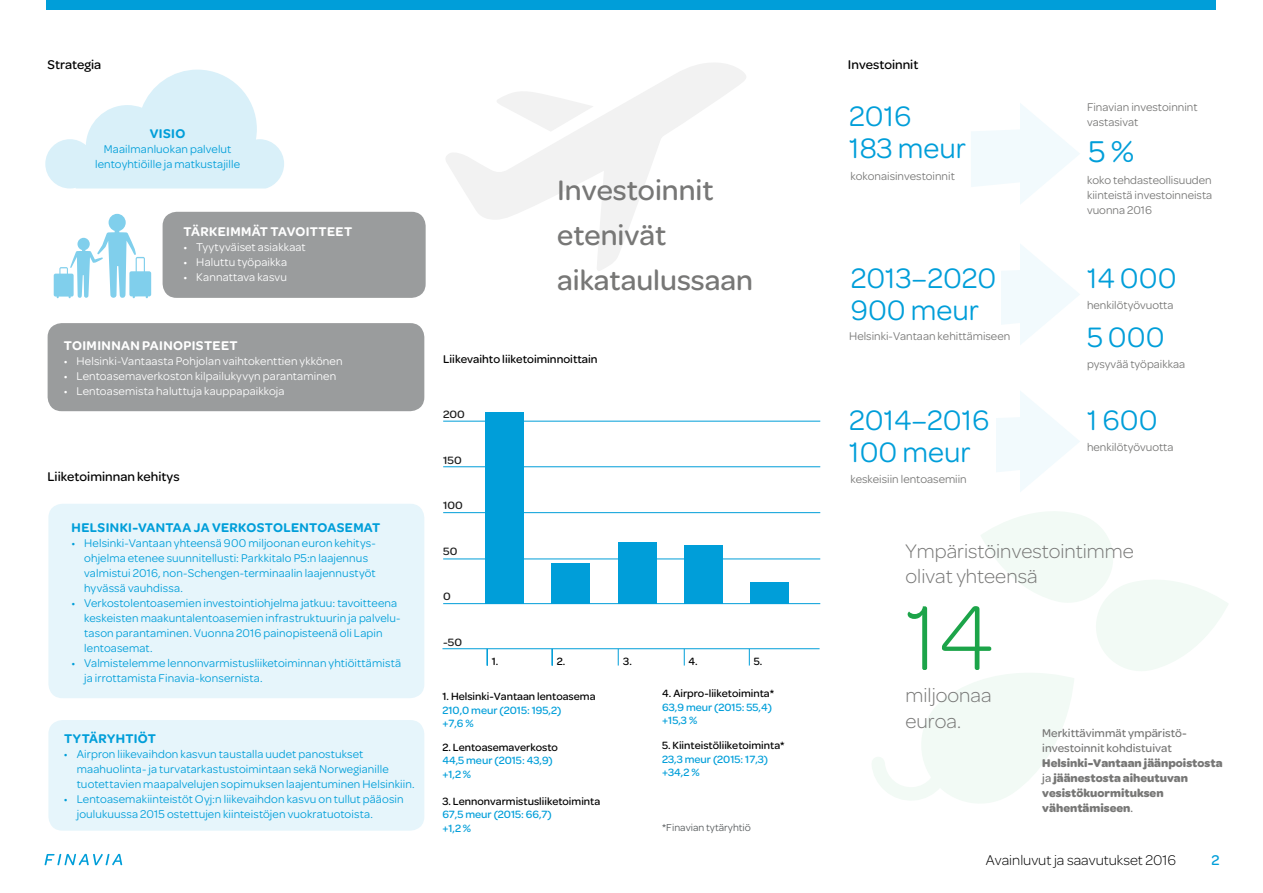
<style>
.page{position:relative;width:1263px;height:893px;background:#fff}
.page>*{position:absolute;margin:0;border:0;box-sizing:border-box;transform-origin:0 0}
.valiotsikko{font:300 97.5px "Omnes";color:#1ca449}
.valiotsikko-2{font:32.1px "Omnes";color:#009ed9}
.valiotsikko-3{font:30px "Omnes";color:#009ed9}
.valiotsikko-4{font:500 30px/45px "Omnes";color:#777776}
.valiotsikko-5{font:300 21px/25.2px "Omnes";color:#777776}
.t1{font:300 15px "Omnes";color:#000}
.t2{font:500 15px "Omnes";color:#009ed9}
.Kaavio_1_S{font:600 13.5px "Omnes";letter-spacing:.025em;color:#009ed9}
.t3{font:500 13.5px "Omnes";color:#000}
.Kaavio_1_S-2{font:600 13.5px "Omnes";letter-spacing:.03em;color:#fff}
.Kaavio_2_S{font:600 13.5px "Omnes";letter-spacing:.03em;color:#009ed9}
.Kaavio_2_S-2{font:12px/15px "Omnes";letter-spacing:.01em;color:#009ed9}
.Kaavio_1_S-3{font:12px/15px "Omnes";color:#777776}
.t4{font:12px "Omnes";letter-spacing:.01em;color:#fff}
.Kaavio_1_S-4{font:700 12px/15px "Omnes";color:#777776}
.t5{font:500 12px "Omnes";color:#000}
.t6{font:500 11.4px "Omnes";color:#1c1c1c;scale:1.06 1}
.t7{font:500 11.25px "Omnes";color:#000}
.t8{font:500 11.25px/13.5px "Omnes";color:#009ed9}
.taulukon_footer{font:10.8px "Omnes";color:#565a5c}
.s1{font-weight:500}
</style>
<div class="page">
<svg style="left:44px;top:854px;width:78px;height:11px"></svg>
<div style="left:47px;top:0;width:1169px;height:10px;background:#009ed9"></div>
<svg style="left:996px;top:391px;width:84px;height:101px"></svg>
<svg style="left:971px;top:103px;width:109px;height:101px"></svg>
<svg style="left:1001px;top:244px;width:79px;height:101px"></svg>
<svg style="left:45px;top:70px;width:239px;height:118px"></svg>
<svg style="left:54px;top:214px;width:97px;height:84px"></svg>
<div style="left:48px;top:323px;width:376px;height:88px;background:#9a9c9d;border-radius:14px"></div>
<div style="left:163px;top:212px;width:263px;height:86px;background:#9a9c9d;border-radius:14px"></div>
<div style="left:48px;top:504px;width:376px;height:194px;background:#e6f5fb;border-radius:14px"></div>
<div style="left:48px;top:720px;width:376px;height:111px;background:#e6f5fb;border-radius:14px"></div>
<svg style="left:872px;top:511px;width:356px;height:292px"></svg>
<div style="left:750px;top:582px;width:39px;height:22px;background:#009ed9"></div>
<svg style="left:749px;top:649px;width:1px;height:16px"></svg>
<div style="left:684px;top:545px;width:38px;height:59px;background:#009ed9"></div>
<div style="left:618px;top:542px;width:38px;height:62px;background:#009ed9"></div>
<div style="left:552px;top:563px;width:38px;height:41px;background:#009ed9"></div>
<div style="left:486px;top:412px;width:38px;height:192px;background:#009ed9"></div>
<hr style="left:443px;top:603px;width:377px;height:1px;background:#009ed9">
<hr style="left:443px;top:559px;width:377px;height:1px;background:#009ed9">
<hr style="left:443px;top:512px;width:377px;height:1px;background:#009ed9">
<hr style="left:443px;top:466px;width:377px;height:1px;background:#009ed9">
<hr style="left:443px;top:421px;width:377px;height:1px;background:#009ed9">
<hr style="left:442px;top:648px;width:377px;height:1px;background:#009ed9">
<svg style="left:684px;top:649px;width:1px;height:16px"></svg>
<svg style="left:552px;top:649px;width:1px;height:16px"></svg>
<svg style="left:487px;top:649px;width:1px;height:16px"></svg>
<svg style="left:618px;top:649px;width:1px;height:16px"></svg>
<svg style="left:446px;top:63px;width:300px;height:208px"></svg>
<svg style="left:493px;top:89px;width:101px;height:43px"></svg>
<p class="t3" style="left:48px;top:57px;width:55px">Strategia</p>
<p class="Kaavio_2_S" style="left:150px;top:125px;width:37px">VISIO</p>
<p class="Kaavio_2_S-2" style="left:95px;top:141px;width:146px;text-align:center">Maailmanluokan palvelut lentoyhtiöille ja matkustajille</p>
<p class="Kaavio_1_S-2" style="left:184px;top:224px;width:170px">TÄRKEIMMÄT TAVOITTEET</p>
<p class="t4" style="left:184px;top:240px;width:124px">• Tyytyväiset asiakkaat</p>
<p class="t4" style="left:184px;top:255px;width:105px">• Haluttu työpaikka</p>
<p class="t4" style="left:184px;top:270px;width:105px">• Kannattava kasvu</p>
<p class="Kaavio_1_S-2" style="left:64px;top:338px;width:175px">TOIMINNAN PAINOPISTEET</p>
<p class="t4" style="left:64px;top:354px;width:280px">• Helsinki-Vantaasta Pohjolan vaihtokenttien ykkönen</p>
<p class="t4" style="left:64px;top:369px;width:274px">• Lentoasemaverkoston kilpailukyvyn parantaminen</p>
<p class="t4" style="left:64px;top:384px;width:222px">• Lentoasemista haluttuja kauppapaikkoja</p>
<p class="t3" style="left:48px;top:468px;width:134px">Liiketoiminnan kehitys</p>
<p class="Kaavio_1_S" style="left:72px;top:519px;width:310px">HELSINKI-VANTAA JA VERKOSTOLENTOASEMAT</p>
<p class="Kaavio_2_S-2" style="left:84px;top:535px;width:293px;text-indent:-13px">• Helsinki-Vantaan yhteensä 900 miljoonan euron kehitys&shy;ohjelma etenee suunnitellusti: Parkkitalo P5:n laajennus valmistui 2016, non-Schengen-terminaalin laajennustyöt hyvässä vauhdissa.</p>
<p class="Kaavio_2_S-2" style="left:84px;top:595px;width:317px;text-indent:-13px">• Verkostolentoasemien investointiohjelma jatkuu: tavoitteena keskeisten maakuntalentoasemien infrastruktuurin ja palvelu&shy;tason parantaminen. Vuonna 2016 painopisteenä oli Lapin lentoasemat.</p>
<p class="Kaavio_2_S-2" style="left:84px;top:655px;width:318px;text-indent:-13px">• Valmistelemme lennonvarmistusliiketoiminnan yhtiöittämistä ja irrottamista Finavia-konsernista.</p>
<p class="Kaavio_1_S" style="left:64px;top:731px;width:93px">TYTÄRYHTIÖT</p>
<p class="Kaavio_2_S-2" style="left:77px;top:746px;width:339px;text-indent:-13px">• Airpron liikevaihdon kasvun taustalla uudet panostukset maahuolinta- ja turvatarkastustoimintaan sekä Norwegianille tuotettavien maapalvelujen sopimuksen laajentuminen Helsinkiin.</p>
<p class="Kaavio_2_S-2" style="left:77px;top:791px;width:328px;text-indent:-13px">• Lentoasemakiinteistöt Oyj:n liikevaihdon kasvu on tullut pääosin joulukuussa 2015 ostettujen kiinteistöjen vuokratuotoista.</p>
<p class="valiotsikko-4" style="left:557px;top:167px;width:197px">Investoinnit etenivät aikataulussaan</p>
<p class="t5" style="left:443px;top:352px;width:156px">Liikevaihto liiketoiminnoittain</p>
<p class="t6" style="left:443px;top:408px;width:22px">200</p>
<p class="t6" style="left:443px;top:454px;width:19px">150</p>
<p class="t6" style="left:443px;top:499px;width:20px">100</p>
<p class="t6" style="left:443px;top:545px;width:15px">50</p>
<p class="t6" style="left:443px;top:590px;width:9px">0</p>
<p class="t6" style="left:443px;top:636px;width:19px">-50</p>
<p class="t7" style="left:492px;top:655px;width:8px">1.</p>
<p class="t7" style="left:557px;top:655px;width:10px">2.</p>
<p class="t7" style="left:623px;top:655px;width:10px">3.</p>
<p class="t7" style="left:688px;top:655px;width:11px">4.</p>
<p class="t7" style="left:754px;top:655px;width:10px">5.</p>
<p class="t7" style="left:442px;top:690px;width:155px">1. Helsinki-Vantaan lentoasema</p>
<p class="t8" style="left:442px;top:703px;width:120px">210,0 meur (2015: 195,2) +7,6 %</p>
<p class="t7" style="left:442px;top:741px;width:117px">2. Lentoasemaverkosto</p>
<p class="t8" style="left:442px;top:754px;width:112px">44,5 meur (2015: 43,9) +1,2 %</p>
<p class="t7" style="left:442px;top:795px;width:159px">3. Lennonvarmistusliiketoiminta</p>
<p class="t8" style="left:442px;top:808px;width:111px">67,5 meur (2015: 66,7) +1,2 %</p>
<p class="t7" style="left:662px;top:687px;width:113px">4. Airpro-liiketoiminta*</p>
<p class="t8" style="left:662px;top:700px;width:111px">63,9 meur (2015: 55,4) +15,3 %</p>
<p class="t7" style="left:662px;top:739px;width:124px">5. Kiinteistöliiketoiminta*</p>
<p class="t8" style="left:662px;top:752px;width:108px">23,3 meur (2015: 17,3) +34,2 %</p>
<p class="taulukon_footer" style="left:662px;top:822px;width:90px">*Finavian tytäryhtiö</p>
<p class="t3" style="left:848px;top:57px;width:72px">Investoinnit</p>
<p class="valiotsikko-3" style="left:849px;top:100px;width:64px">2016</p>
<p class="valiotsikko-3" style="left:849px;top:132px;width:118px">183 meur</p>
<p class="Kaavio_1_S-3" style="left:850px;top:169px;width:106px">kokonaisinvestoinnit</p>
<p class="valiotsikko-3" style="left:851px;top:261px;width:147px">2013–2020</p>
<p class="valiotsikko-3" style="left:851px;top:293px;width:130px">900 meur</p>
<p class="Kaavio_1_S-3" style="left:849px;top:329px;width:162px">Helsinki-Vantaan kehittämiseen</p>
<p class="valiotsikko-3" style="left:849px;top:403px;width:142px">2014–2016</p>
<p class="valiotsikko-3" style="left:849px;top:435px;width:123px">100 meur</p>
<p class="Kaavio_1_S-3" style="left:850px;top:471px;width:118px">keskeisiin lentoasemiin</p>
<p class="Kaavio_1_S-3" style="left:1087px;top:99px;width:112px">Finavian investoinnint vastasivat</p>
<p class="valiotsikko-2" style="left:1088px;top:133px;width:47px">5 %</p>
<p class="Kaavio_1_S-3" style="left:1087px;top:172px;width:126px">koko tehdasteollisuuden</p>
<p class="Kaavio_1_S-3" style="left:1087px;top:187px;width:127px">kiinteistä investoinneista vuonna 2016</p>
<p class="valiotsikko-3" style="left:1087px;top:261px;width:91px">14 000</p>
<p class="Kaavio_1_S-3" style="left:1087px;top:297px;width:88px">henkilötyövuotta</p>
<p class="valiotsikko-3" style="left:1087px;top:320px;width:79px">5 000</p>
<p class="Kaavio_1_S-3" style="left:1087px;top:356px;width:100px">pysyvää työpaikkaa</p>
<p class="valiotsikko-3" style="left:1087px;top:403px;width:72px">1 600</p>
<p class="Kaavio_1_S-3" style="left:1087px;top:440px;width:88px">henkilötyövuotta</p>
<p class="valiotsikko-5" style="left:905px;top:538px;width:230px">Ympäristöinvestointimme olivat yhteensä</p>
<p class="valiotsikko" style="left:905px;top:584px;width:90px">14</p>
<p class="valiotsikko-5" style="left:905px;top:683px;width:88px">miljoonaa euroa.</p>
<p class="Kaavio_1_S-4" style="left:1042px;top:726px;width:182px"><span class="s1">Merkittävimmät ympäristö&shy;investoinnit kohdistuivat<br></span>Helsinki-Vantaan jäänpoistosta <span class="s1">ja</span> jäänestosta aiheutuvan vesistökuormituksen vähentämiseen<span class="s1">.</span></p>
<p class="t1" style="left:986px;top:851px;width:192px">Avainluvut ja saavutukset 2016</p>
<p class="t2" style="left:1211px;top:851px;width:10px">2</p>
</div>
